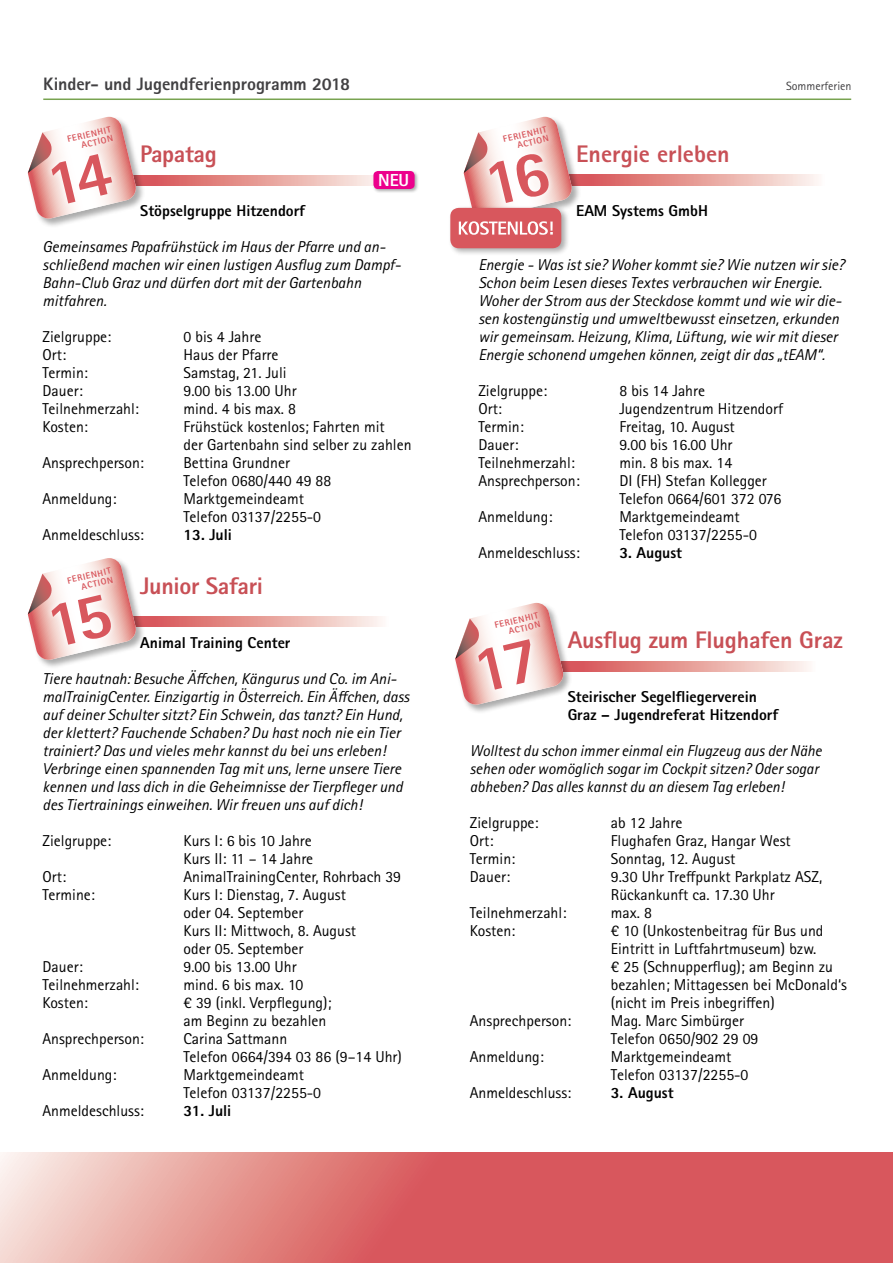
<style>
.page{position:relative;width:893px;height:1263px;background:#fff}
.page>*{position:absolute;margin:0;border:0;box-sizing:border-box;transform-origin:0 0}
.t1{font:800 24px "Rotis Sans Serif Pro";letter-spacing:-.005em;color:#c85056}
.t2{font:800 18px "Rotis Sans Serif Pro";letter-spacing:-.005em;color:#414042}
.t3{font:800 17.4px "Rotis Sans Serif Pro";color:#fff}
.t4{font:15.75px/18px "Rotis Sans Serif Pro";color:#000}
.t5{font:italic 15.75px/18px "Rotis Sans Serif Pro";color:#000}
.t6{font:800 15.75px/18px "Rotis Sans Serif Pro";color:#000}
.t7{font:12px "Rotis Sans Serif Pro";color:#414042}
.t8{font:800 9px/9px "Rotis Sans Serif Pro";color:#d8575d;text-align:right}
</style>
<div class="page">
<hr style="left:43px;top:99px;width:808px;height:1px;background:#78a350">
<svg style="left:0;top:1152px;width:893px;height:111px;background:#df7778"></svg>
<svg style="left:146px;top:616px;width:236px;height:11px;background:#e8a19d"></svg>
<svg style="left:146px;top:175px;width:226px;height:10px;background:#e79e99"></svg>
<div style="left:27px;top:557px;width:119px;height:113px;background:#000;opacity:.33"></div>
<div style="left:27px;top:116px;width:119px;height:112px;background:#000;opacity:.33"></div>
<svg style="left:573px;top:661px;width:236px;height:10px;background:#e8a19d"></svg>
<div style="left:454px;top:602px;width:119px;height:112px;background:#000;opacity:.33"></div>
<svg style="left:581px;top:175px;width:237px;height:10px;background:#e8a19d"></svg>
<div style="left:463px;top:116px;width:118px;height:112px;background:#000;opacity:.33"></div>
<div style="left:448px;top:205px;width:122px;height:52px;background:#000;opacity:.33"></div>
<div style="left:450px;top:208px;width:111px;height:40px;background:#d8575d;border-radius:9px"></div>
<div style="left:372px;top:169px;width:47px;height:25px;background:#000;opacity:.33"></div>
<div style="left:373px;top:171px;width:42px;height:18px;background:#ec008c;border-radius:4px"></div>
<svg style="left:28px;top:557px;width:109px;height:104px"></svg>
<svg style="left:28px;top:116px;width:109px;height:104px"></svg>
<svg style="left:455px;top:602px;width:109px;height:104px"></svg>
<svg style="left:459px;top:116px;width:114px;height:119px"></svg>
<p class="t2" style="left:43px;top:72px;width:308px">Kinder- und Jugendferienprogramm 2018</p>
<p class="t7" style="left:786px;top:79px;width:67px">Sommerferien</p>
<p class="t8" style="left:66px;top:135px;width:46px;rotate:-13deg">FERIENHIT<br>ACTION</p>
<h1 class="t1" style="left:140px;top:139px;width:78px">Papatag</h1>
<p class="t6" style="left:140px;top:202px;width:166px">Stöpselgruppe Hitzendorf</p>
<p class="t5" style="left:43px;top:238px;width:360px">Gemeinsames Papafrühstück im Haus der Pfarre und an&shy;schließend machen wir einen lustigen Ausflug zum Dampf-Bahn-Club Graz und dürfen dort mit der Gartenbahn mitfahren.</p>
<p class="t4" style="left:43px;top:328px;width:70px">Zielgruppe:</p>
<p class="t4" style="left:184px;top:328px;width:79px">0 bis 4 Jahre</p>
<p class="t4" style="left:43px;top:346px;width:25px">Ort:</p>
<p class="t4" style="left:184px;top:346px;width:97px">Haus der Pfarre</p>
<p class="t4" style="left:43px;top:364px;width:47px">Termin:</p>
<p class="t4" style="left:184px;top:364px;width:105px">Samstag, 21. Juli</p>
<p class="t4" style="left:43px;top:382px;width:42px">Dauer:</p>
<p class="t4" style="left:184px;top:382px;width:115px">9.00 bis 13.00 Uhr</p>
<p class="t4" style="left:43px;top:400px;width:98px">Teilnehmerzahl:</p>
<p class="t4" style="left:184px;top:400px;width:114px">mind. 4 bis max. 8</p>
<p class="t4" style="left:43px;top:418px;width:47px">Kosten:</p>
<p class="t4" style="left:184px;top:418px;width:229px">Frühstück kostenlos; Fahrten mit<br>der Gartenbahn sind selber zu zahlen</p>
<p class="t4" style="left:43px;top:454px;width:103px">Ansprechperson:</p>
<p class="t4" style="left:184px;top:454px;width:149px">Bettina Grundner<br>Telefon 0680/440 49 88</p>
<p class="t4" style="left:43px;top:490px;width:76px">Anmeldung:</p>
<p class="t4" style="left:184px;top:490px;width:139px">Marktgemeindeamt<br>Telefon 03137/2255-0</p>
<p class="t4" style="left:43px;top:526px;width:103px">Anmeldeschluss:</p>
<p class="t6" style="left:184px;top:526px;width:50px">13. Juli</p>
<p class="t8" style="left:66px;top:576px;width:46px;rotate:-13deg">FERIENHIT<br>ACTION</p>
<p class="t3" style="left:378px;top:169px;width:33px">NEU</p>
<h1 class="t1" style="left:140px;top:571px;width:124px">Junior Safari</h1>
<p class="t6" style="left:140px;top:634px;width:152px">Animal Training Center</p>
<p class="t5" style="left:43px;top:670px;width:368px">Tiere hautnah: Besuche Äffchen, Kängurus und Co. im Ani&shy;malTrainigCenter. Einzigartig in Österreich. Ein Äffchen, dass auf deiner Schulter sitzt? Ein Schwein, das tanzt? Ein Hund, der klettert? Fauchende Schaben? Du hast noch nie ein Tier trainiert? Das und vieles mehr kannst du bei uns erleben!<br>Verbringe einen spannenden Tag mit uns, lerne unsere Tiere kennen und lass dich in die Geheimnisse der Tierpfleger und des Tiertrainings einweihen. Wir freuen uns auf dich!</p>
<p class="t4" style="left:43px;top:832px;width:70px">Zielgruppe:</p>
<p class="t4" style="left:184px;top:832px;width:131px">Kurs I: 6 bis 10 Jahre<br>Kurs II: 11 – 14 Jahre</p>
<p class="t4" style="left:43px;top:868px;width:25px">Ort:</p>
<p class="t4" style="left:184px;top:868px;width:219px">AnimalTrainingCenter, Rohrbach 39</p>
<p class="t4" style="left:43px;top:886px;width:54px">Termine:</p>
<p class="t4" style="left:184px;top:886px;width:174px">Kurs I: Dienstag, 7. August oder 04. September<br>Kurs II: Mittwoch, 8. August oder 05. September</p>
<p class="t4" style="left:43px;top:958px;width:42px">Dauer:</p>
<p class="t4" style="left:184px;top:958px;width:115px">9.00 bis 13.00 Uhr</p>
<p class="t4" style="left:43px;top:976px;width:98px">Teilnehmerzahl:</p>
<p class="t4" style="left:184px;top:976px;width:121px">mind. 6 bis max. 10</p>
<p class="t4" style="left:43px;top:994px;width:47px">Kosten:</p>
<p class="t4" style="left:184px;top:994px;width:150px">€ 39 (inkl. Verpflegung); am Beginn zu bezahlen</p>
<p class="t4" style="left:43px;top:1030px;width:103px">Ansprechperson:</p>
<p class="t4" style="left:184px;top:1030px;width:220px">Carina Sattmann<br>Telefon 0664/394 03 86 (9–14 Uhr)</p>
<p class="t4" style="left:43px;top:1066px;width:76px">Anmeldung:</p>
<p class="t4" style="left:184px;top:1066px;width:139px">Marktgemeindeamt<br>Telefon 03137/2255-0</p>
<p class="t4" style="left:43px;top:1102px;width:103px">Anmeldeschluss:</p>
<p class="t6" style="left:184px;top:1102px;width:49px">31. Juli</p>
<p class="t8" style="left:502px;top:135px;width:46px;rotate:-13deg">FERIENHIT<br>ACTION</p>
<h1 class="t1" style="left:576px;top:139px;width:155px">Energie erleben</h1>
<p class="t6" style="left:576px;top:202px;width:133px">EAM Systems GmbH</p>
<p class="t5" style="left:478px;top:256px;width:368px">Energie - Was ist sie? Woher kommt sie? Wie nutzen wir sie?<br>Schon beim Lesen dieses Textes verbrauchen wir Energie.<br>Woher der Strom aus der Steckdose kommt und wie wir die&shy;sen kostengünstig und umweltbewusst einsetzen, erkunden wir gemeinsam. Heizung, Klima, Lüftung, wie wir mit dieser Energie schonend umgehen können, zeigt dir das „tEAM“.</p>
<p class="t4" style="left:478px;top:382px;width:70px">Zielgruppe:</p>
<p class="t4" style="left:619px;top:382px;width:87px">8 bis 14 Jahre</p>
<p class="t4" style="left:478px;top:400px;width:25px">Ort:</p>
<p class="t4" style="left:619px;top:400px;width:165px">Jugendzentrum Hitzendorf</p>
<p class="t4" style="left:478px;top:418px;width:47px">Termin:</p>
<p class="t4" style="left:619px;top:418px;width:117px">Freitag, 10. August</p>
<p class="t4" style="left:478px;top:436px;width:42px">Dauer:</p>
<p class="t4" style="left:619px;top:436px;width:115px">9.00 bis 16.00 Uhr</p>
<p class="t4" style="left:478px;top:454px;width:98px">Teilnehmerzahl:</p>
<p class="t4" style="left:619px;top:454px;width:114px">min. 8 bis max. 14</p>
<p class="t4" style="left:478px;top:472px;width:103px">Ansprechperson:</p>
<p class="t4" style="left:619px;top:472px;width:164px">DI (FH) Stefan Kollegger<br>Telefon 0664/601 372 076</p>
<p class="t4" style="left:478px;top:508px;width:76px">Anmeldung:</p>
<p class="t4" style="left:619px;top:508px;width:139px">Marktgemeindeamt<br>Telefon 03137/2255-0</p>
<p class="t4" style="left:478px;top:544px;width:103px">Anmeldeschluss:</p>
<p class="t6" style="left:619px;top:544px;width:64px">3. August</p>
<p class="t8" style="left:494px;top:621px;width:46px;rotate:-13deg">FERIENHIT<br>ACTION</p>
<h1 class="t1" style="left:568px;top:625px;width:277px">Ausflug zum Flughafen Graz</h1>
<p class="t6" style="left:568px;top:688px;width:212px">Steirischer Segelfliegerverein<br>Graz – Jugendreferat Hitzendorf</p>
<p class="t5" style="left:470px;top:742px;width:353px">Wolltest du schon immer einmal ein Flugzeug aus der Nähe sehen oder womöglich sogar im Cockpit sitzen? Oder sogar abheben? Das alles kannst du an diesem Tag erleben!</p>
<p class="t4" style="left:470px;top:814px;width:70px">Zielgruppe:</p>
<p class="t4" style="left:611px;top:814px;width:73px">ab 12 Jahre</p>
<p class="t4" style="left:470px;top:832px;width:25px">Ort:</p>
<p class="t4" style="left:611px;top:832px;width:181px">Flughafen Graz, Hangar West</p>
<p class="t4" style="left:470px;top:850px;width:47px">Termin:</p>
<p class="t4" style="left:611px;top:850px;width:126px">Sonntag, 12. August</p>
<p class="t4" style="left:470px;top:868px;width:42px">Dauer:</p>
<p class="t4" style="left:611px;top:868px;width:213px">9.30 Uhr Treffpunkt Parkplatz ASZ,<br>Rückankunft ca. 17.30 Uhr</p>
<p class="t4" style="left:470px;top:904px;width:98px">Teilnehmerzahl:</p>
<p class="t4" style="left:611px;top:904px;width:43px">max. 8</p>
<p class="t4" style="left:470px;top:922px;width:47px">Kosten:</p>
<p class="t4" style="left:611px;top:922px;width:238px">€ 10 (Unkostenbeitrag für Bus und Eintritt in Luftfahrtmuseum) bzw.<br>€ 25 (Schnupperflug); am Beginn zu bezahlen; Mittagessen bei McDonald‘s (nicht im Preis inbegriffen)</p>
<p class="t4" style="left:470px;top:1012px;width:103px">Ansprechperson:</p>
<p class="t4" style="left:611px;top:1012px;width:149px">Mag. Marc Simbürger<br>Telefon 0650/902 29 09</p>
<p class="t4" style="left:470px;top:1048px;width:76px">Anmeldung:</p>
<p class="t4" style="left:611px;top:1048px;width:139px">Marktgemeindeamt<br>Telefon 03137/2255-0</p>
<p class="t4" style="left:470px;top:1084px;width:103px">Anmeldeschluss:</p>
<p class="t6" style="left:611px;top:1084px;width:64px">3. August</p>
</div>
